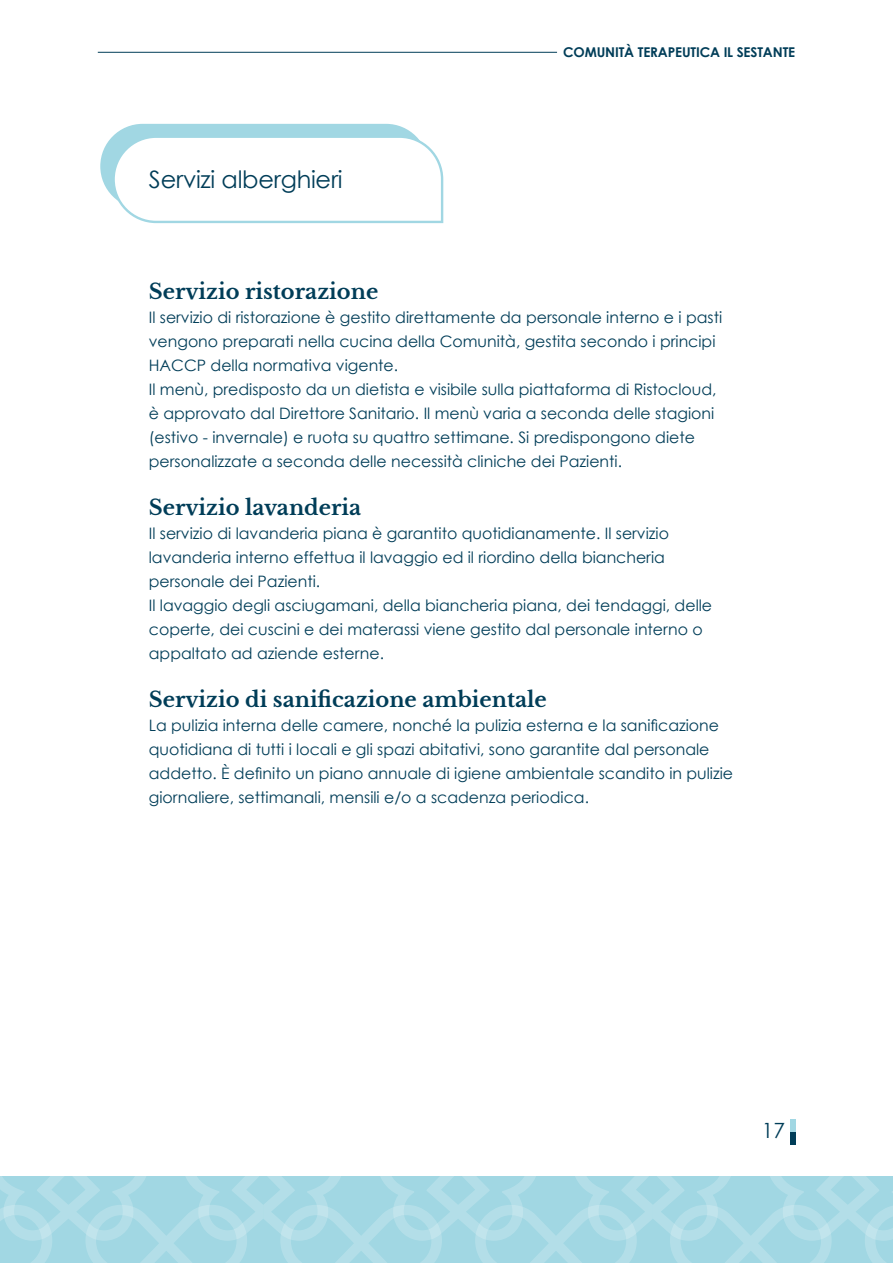
<style>
.page{position:relative;width:893px;height:1263px;background:#fff}
.page>*{position:absolute;margin:0;border:0;box-sizing:border-box;transform-origin:0 0}
.t1{font:24px "Century Gothic";letter-spacing:-.01em;color:#003d58}
.t2{font:700 21px "Libre Baskerville";color:#003d58}
.t3{font:21px "Century Gothic";color:#003d58}
.t4{font:15.75px/24px "Century Gothic";color:#003d58}
.t5{font:700 13.5px "Century Gothic";letter-spacing:-.01em;color:#003d58}
</style>
<div class="page">
<svg style="left:0;top:1176px;width:893px;height:87px;background:#a8d9e4"></svg>
<hr style="left:98px;top:52px;width:459px;height:1px;background:#003d58">
<div style="left:790px;top:1132px;width:5px;height:12px;background:#003d58"></div>
<div style="left:790px;top:1119px;width:5px;height:13px;background:#a1d7e3"></div>
<svg style="left:100px;top:124px;width:344px;height:100px"></svg>
<h1 class="t1" style="left:149px;top:165px;width:195px">Servizi alberghieri</h1>
<p class="t5" style="left:563px;top:44px;width:234px">COMUNITÀ TERAPEUTICA IL SESTANTE</p>
<h2 class="t2" style="left:149px;top:279px;width:231px">Servizio ristorazione</h2>
<p class="t4" style="left:149px;top:305px;width:575px">Il servizio di ristorazione è gestito direttamente da personale interno e i pasti vengono preparati nella cucina della Comunità, gestita secondo i principi HACCP della normativa vigente.<br>Il menù, predisposto da un dietista e visibile sulla piattaforma di Ristocloud, è approvato dal Direttore Sanitario. Il menù varia a seconda delle stagioni (estivo - invernale) e ruota su quattro settimane. Si predispongono diete personalizzate a seconda delle necessità cliniche dei Pazienti.</p>
<h2 class="t2" style="left:149px;top:495px;width:214px">Servizio lavanderia</h2>
<p class="t4" style="left:149px;top:521px;width:565px">Il servizio di lavanderia piana è garantito quotidianamente. Il servizio lavanderia interno effettua il lavaggio ed il riordino della biancheria personale dei Pazienti.<br>Il lavaggio degli asciugamani, della biancheria piana, dei tendaggi, delle coperte, dei cuscini e dei materassi viene gestito dal personale interno o appaltato ad aziende esterne.</p>
<h2 class="t2" style="left:149px;top:687px;width:400px">Servizio di sanificazione ambientale</h2>
<p class="t4" style="left:149px;top:713px;width:586px">La pulizia interna delle camere, nonché la pulizia esterna e la sanificazione quotidiana di tutti i locali e gli spazi abitativi, sono garantite dal personale addetto. È definito un piano annuale di igiene ambientale scandito in pulizie giornaliere, settimanali, mensili e/o a scadenza periodica.</p>
<h2 class="t3" style="left:762px;top:1118px;width:25px">17</h2>
</div>
